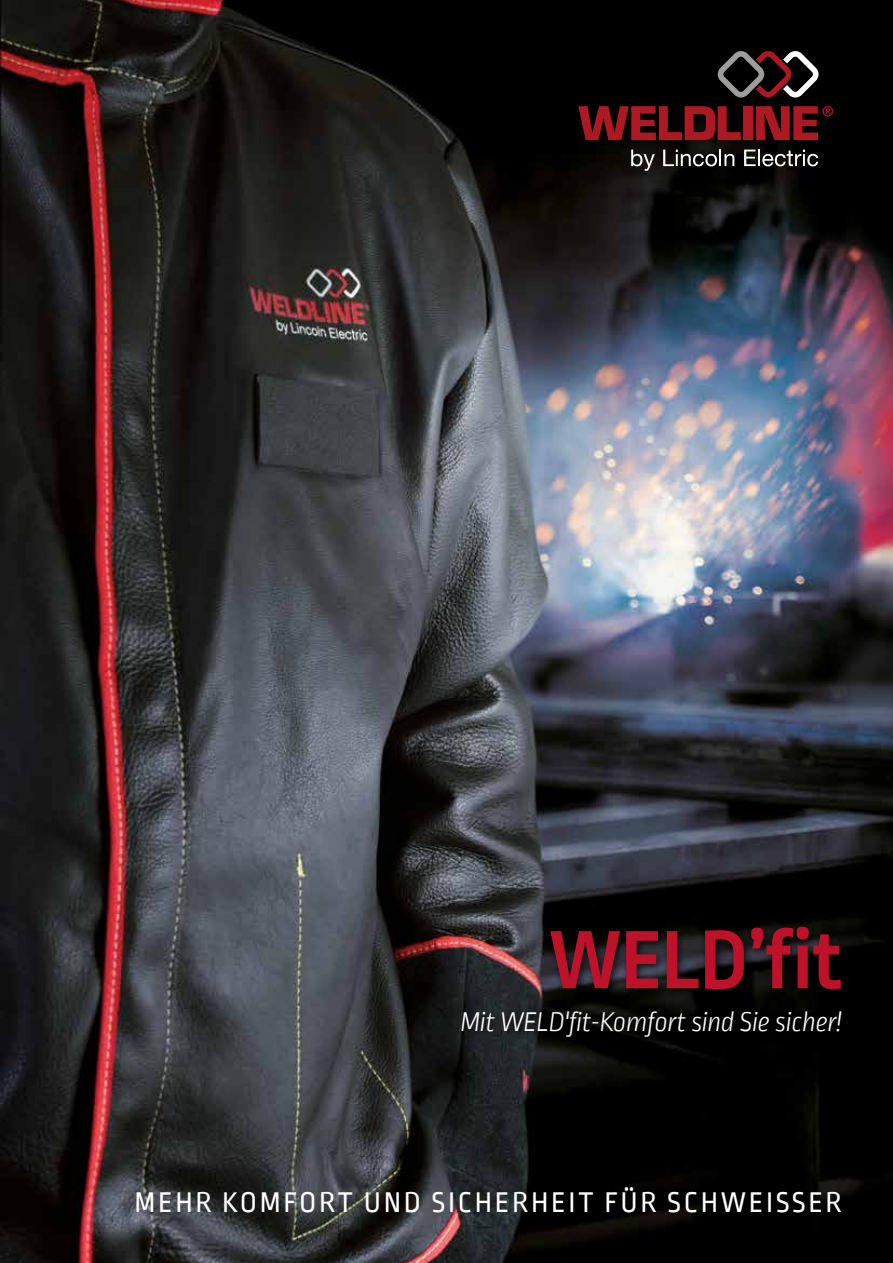
<style>
.page{position:relative;width:893px;height:1263px;background:#fff}
.page>*{position:absolute;margin:0;border:0;box-sizing:border-box;transform-origin:0 0}
.t1{font:700 87px "Ropa Sans PTT";color:#bd122a}
.t2{font:30px "Ropa Sans PTT";letter-spacing:.09em;color:#fff}
.t3{font:italic 300 28.5px "Ropa Sans PTT";letter-spacing:-.02em;color:#fff}
</style>
<div class="page">
<img style="left:0;top:0;width:893px;height:1263px">
<div style="left:457px;top:922px;width:395px;height:125px;background:#000;opacity:.7"></div>
<svg style="left:578px;top:106px;width:163px;height:34px"></svg>
<div style="left:743px;top:106px;width:9px;height:34px;background:#ad1923"></div>
<svg style="left:756px;top:106px;width:77px;height:34px"></svg>
<svg style="left:631px;top:150px;width:24px;height:21px"></svg>
<svg style="left:663px;top:150px;width:71px;height:16px"></svg>
<svg style="left:744px;top:150px;width:74px;height:16px"></svg>
<svg style="left:718px;top:51px;width:100px;height:47px"></svg>
<h1 class="t1" style="left:549px;top:910px;width:295px">WELD’fit</h1>
<p class="t3" style="left:460px;top:1006px;width:383px">Mit WELD'fit-Komfort sind Sie sicher!</p>
<p class="t2" style="left:134px;top:1186px;width:709px">MEHR KOMFORT UND SICHERHEIT FÜR SCHWEISSER</p>
</div>
